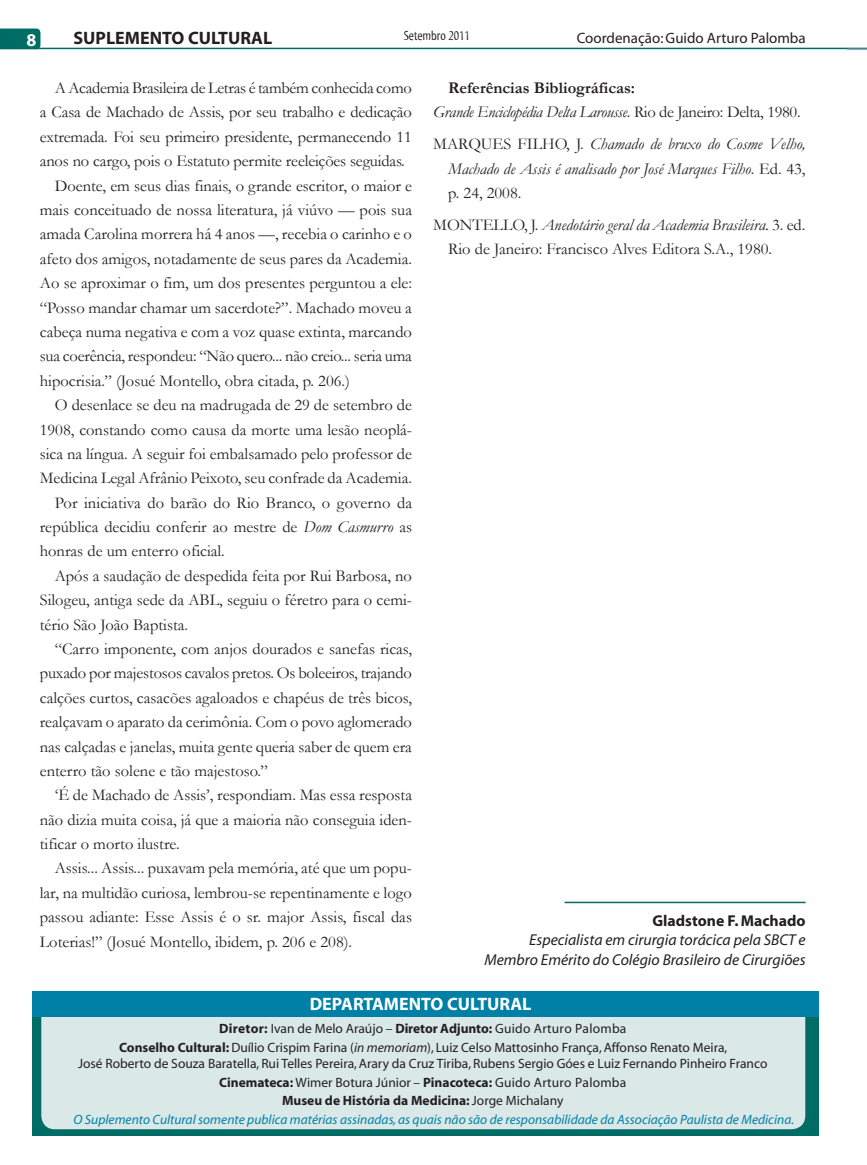
<style>
.page{position:relative;width:867px;height:1165px;background:#fff}
.page>*{position:absolute;margin:0;border:0;box-sizing:border-box;transform-origin:0 0}
.t1{font:700 18px "Myriad";color:#fff}
.t2{font:700 18px "Myriad";color:#231f20}
.t3{font:16.5px/24px "Garamond";color:#231f20}
.t4{font:italic 16.5px/24px "Garamond";color:#231f20;text-align:justify}
.t5{font:italic 16.5px/24px "Garamond";letter-spacing:-.02em;color:#231f20}
.t6{font:italic 15.75px/19.5px "Myriad";color:#231f20;text-align:right}
.t7{font:700 15.75px "Myriad";color:#231f20}
.t8{font:15px "Myriad";color:#231f20}
.t9{font:13.5px/18.6px "Myriad";color:#231f20;text-align:center}
.t10{font:italic 13.5px "Myriad";color:#0080a7}
.t11{font:13.5px "Myriad";letter-spacing:.02em;color:#231f20}
.t12{font:700 13.5px "Myriad";color:#231f20}
.t13{font:13.5px "Myriad Tilt";color:#231f20}
.s1{font-style:italic}
.s2{font-weight:700;font-style:normal}
.s3{font-style:normal}
.s4{font-weight:700}
.s5{font-weight:400}
</style>
<div class="page">
<hr style="left:35px;top:48px;width:832px;height:1px;background:#006c66">
<svg style="left:0;top:29px;width:40px;height:20px"></svg>
<svg style="left:847px;top:49px;width:20px;height:1px"></svg>
<div style="left:32px;top:999px;width:787px;height:136px;background:#006c66"></div>
<div style="left:41px;top:1002px;width:764px;height:127px;background:#dbe8e8;border-radius:14px"></div>
<div style="left:32px;top:990px;width:787px;height:26px;background:#0080a7"></div>
<hr style="left:564px;top:901px;width:241px;height:2px;background:#006c66">
<p class="t1" style="left:26px;top:31px;width:11px">8</p>
<p class="t2" style="left:74px;top:29px;width:136px">SUPLEMENTO cultu</p>
<p class="t2" style="left:240px;top:29px;width:29px">ral</p>
<p class="t13" style="left:404px;top:28px;width:68px">Setembro 2011</p>
<p class="t8" style="left:577px;top:30px;width:230px">Coordenação: Guido Arturo Palomba</p>
<p class="t3" style="left:55px;top:75px;width:359px">A Academia Brasileira de Letras é também conhecida como</p>
<p class="t3" style="left:40px;top:100px;width:373px">a Casa de Machado de Assis, por seu trabalho e dedicação</p>
<p class="t3" style="left:40px;top:124px;width:373px">extremada. Foi seu primeiro presidente, permanecendo 11</p>
<p class="t3" style="left:40px;top:149px;width:366px">anos no cargo, pois o Estatuto permite reeleições seguidas.</p>
<p class="t3" style="left:55px;top:173px;width:359px">Doente, em seus dias finais, o grande escritor, o maior e</p>
<p class="t3" style="left:40px;top:197px;width:374px">mais conceituado de nossa literatura, já viúvo — pois sua</p>
<p class="t3" style="left:40px;top:222px;width:374px">amada Carolina morrera há 4 anos —, recebia o carinho e o</p>
<p class="t3" style="left:40px;top:246px;width:374px">afeto dos amigos, notadamente de seus pares da Academia.</p>
<p class="t3" style="left:40px;top:270px;width:374px">Ao se aproximar o fim, um dos presentes perguntou a ele:</p>
<p class="t3" style="left:40px;top:295px;width:374px">“Posso mandar chamar um sacerdote?”. Machado moveu a</p>
<p class="t3" style="left:40px;top:319px;width:374px">cabeça numa negativa e com a voz quase extinta, marcando</p>
<p class="t3" style="left:40px;top:344px;width:373px">sua coerência, respondeu: “Não quero... não creio... seria uma</p>
<p class="t3" style="left:40px;top:368px;width:312px">hipocrisia.” (Josué Montello, obra citada, p. 206.)</p>
<p class="t3" style="left:55px;top:392px;width:359px">O desenlace se deu na madrugada de 29 de setembro de</p>
<p class="t3" style="left:40px;top:417px;width:374px">1908, constando como causa da morte uma lesão neoplá-</p>
<p class="t3" style="left:40px;top:441px;width:374px">sica na língua. A seguir foi embalsamado pelo professor de</p>
<p class="t3" style="left:40px;top:465px;width:373px">Medicina Legal Afrânio Peixoto, seu confrade da Academia.</p>
<p class="t3" style="left:55px;top:490px;width:359px">Por iniciativa do barão do Rio Branco, o governo da</p>
<p class="t3" style="left:40px;top:514px;width:374px">república decidiu conferir ao mestre de <span class="s1">Dom Casmurro</span> as</p>
<p class="t3" style="left:40px;top:538px;width:186px">honras de um enterro oficial.</p>
<p class="t3" style="left:55px;top:563px;width:359px">Após a saudação de despedida feita por Rui Barbosa, no</p>
<p class="t3" style="left:40px;top:587px;width:374px">Silogeu, antiga sede da ABL, seguiu o féretro para o cemi-</p>
<p class="t3" style="left:40px;top:612px;width:150px">tério São João Baptista.</p>
<p class="t3" style="left:55px;top:636px;width:359px">“Carro imponente, com anjos dourados e sanefas ricas,</p>
<p class="t3" style="left:40px;top:660px;width:374px">puxado por majestosos cavalos pretos. Os boleeiros, trajando</p>
<p class="t3" style="left:40px;top:685px;width:374px">calções curtos, casacões agaloados e chapéus de três bicos,</p>
<p class="t3" style="left:40px;top:709px;width:374px">realçavam o aparato da cerimônia. Com o povo aglomerado</p>
<p class="t3" style="left:40px;top:733px;width:374px">nas calçadas e janelas, muita gente queria saber de quem era</p>
<p class="t3" style="left:40px;top:758px;width:229px">enterro tão solene e tão majestoso.”</p>
<p class="t3" style="left:55px;top:782px;width:359px">‘É de Machado de Assis’, respondiam. Mas essa resposta</p>
<p class="t3" style="left:40px;top:807px;width:374px">não dizia muita coisa, já que a maioria não conseguia iden-</p>
<p class="t3" style="left:40px;top:831px;width:141px">tificar o morto ilustre.</p>
<p class="t3" style="left:55px;top:855px;width:359px">Assis... Assis... puxavam pela memória, até que um popu-</p>
<p class="t3" style="left:40px;top:880px;width:374px">lar, na multidão curiosa, lembrou-se repentinamente e logo</p>
<p class="t3" style="left:40px;top:904px;width:374px">passou adiante: Esse Assis é o sr. major Assis, fiscal das</p>
<p class="t3" style="left:40px;top:928px;width:314px">Loterias!” (Josué Montello, ibidem, p. 206 e 208).</p>
<p class="t5" style="left:433px;top:75px;width:369px;text-indent:15px"><span class="s2">Referências Bibliográficas:<br></span>Grande Enciclopédia Delta Larousse<span class="s3">. Rio de Janeiro: Delta, 1980.</span></p>
<p class="t3" style="left:433px;top:132px;width:26px">Marques</p>
<p class="t3" style="left:517px;top:132px;width:21px">Filho</p>
<p class="t4" style="left:448px;top:132px;width:359px;text-indent:118px"><span class="s3">, J.</span> Chamado de bruxo do Cosme Velho, Machado de Assis é analisado por José Marques Filho<span class="s3">. Ed. 43, p. 24, 2008.</span></p>
<p class="t3" style="left:433px;top:212px;width:26px">Montello</p>
<p class="t3" style="left:448px;top:212px;width:359px;text-indent:76px">, J. <span class="s1">Anedotário geral da Academia Brasileira.</span> 3. ed.<br>Rio de Janeiro: Francisco Alves Editora S.A., 1980.</p>
<p class="t7" style="left:652px;top:912px;width:155px">Gladstone F. Machado</p>
<p class="t6" style="left:484px;top:931px;width:322px">Especialista em cirurgia torácica pela SBCT e<br>Membro Emérito do Colégio Brasileiro de Cirurgiões</p>
<p class="t1" style="left:310px;top:994px;width:223px">DEPARTAMENTO CULTURAL</p>
<p class="t9" style="left:119px;top:1019px;width:609px"><span class="s4">Diretor:</span> Ivan de Melo Araújo – <span class="s4">Diretor Adjunto:</span> Guido Arturo Palomba<br><span class="s4">Conselho Cultural:</span> Duílio Crispim Farina (<span class="s1">in memoriam</span>), Luiz Celso Mattosinho França, Affonso Renato Meira,</p>
<p class="t9" style="left:78px;top:1054px;width:691px">José Roberto de Souza Baratella, Rui Telles Pereira, Arary da Cruz Tiriba, Rubens Sergio Góes e Luiz Fernando Pinheiro Franco</p>
<p class="t11" style="left:219px;top:1075px;width:409px"><span class="s4">Cinemateca:</span> Wimer Botura Júnior – <span class="s4">Pinacoteca:</span> Guido Arturo Palomba</p>
<p class="t12" style="left:282px;top:1093px;width:283px">Museu de História da Medicina: <span class="s5">Jorge Michalany</span></p>
<p class="t10" style="left:73px;top:1112px;width:722px">O Suplemento Cultural somente publica matérias assinadas, as quais não são de responsabilidade da Associação Paulista de Medicina.</p>
</div>
